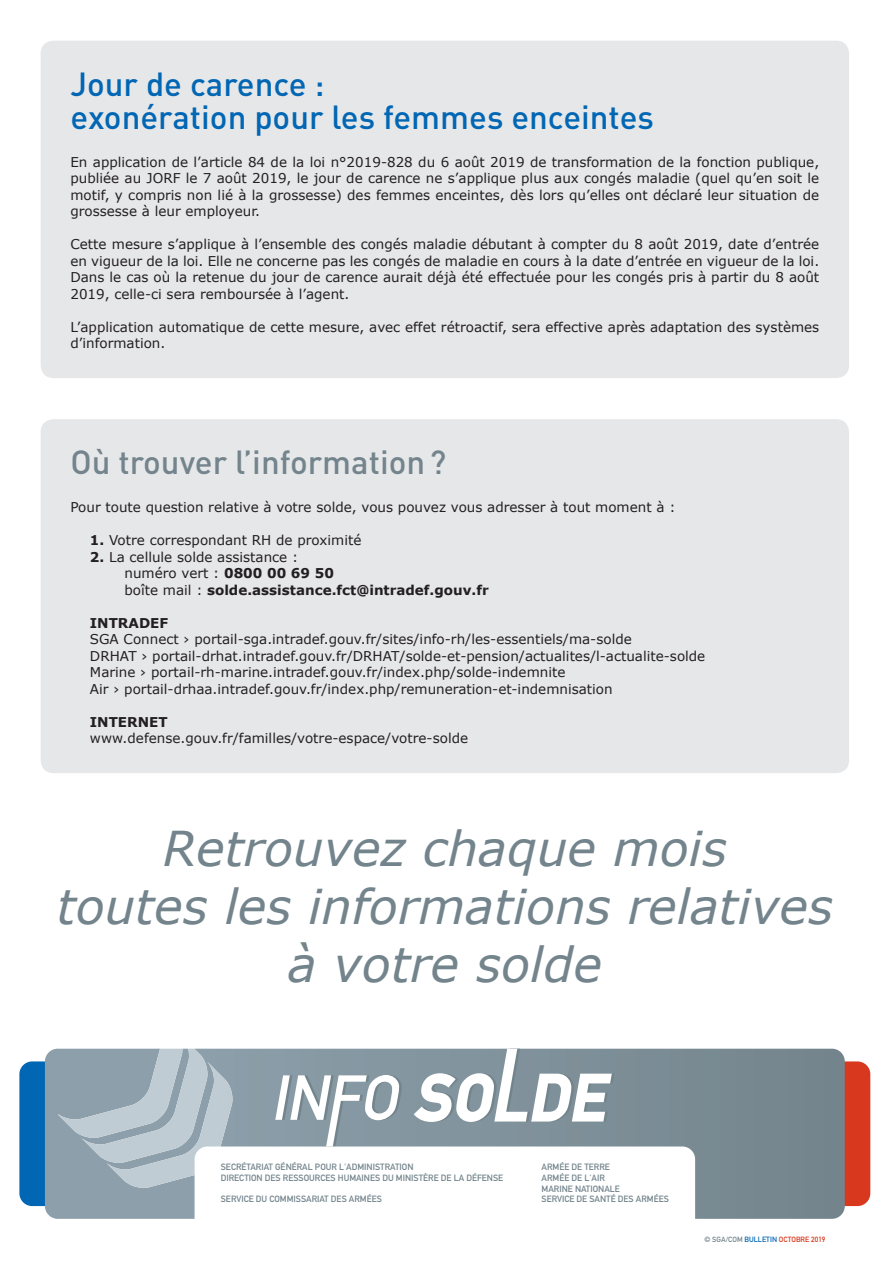
<style>
.page{position:relative;width:896px;height:1265px;background:#fff}
.page>*{position:absolute;margin:0;border:0;box-sizing:border-box;transform-origin:0 0}
.t1{font:italic 48px/57.6px "Verdana";color:#73848c;text-align:center}
.t2{font:500 33px/33px "DIN Pro";color:#0166b3}
.t3{font:500 33px "DIN Pro";color:#73848c}
.t4{font:13.5px/16.5px "Verdana";color:#231f20;text-align:justify}
.t5{font:700 13.5px/16.5px "Verdana";color:#231f20}
.t6{font:9px/10.8px "DIN Mittelschrift Std";color:#73848c}
.t7{font:7.5px "DIN Mittelschrift Std";color:#d8381e}
.s1{font-weight:700}
.s2{font-weight:400}
.s3{color:#73848c}
.s4{color:#0166b3}
</style>
<div class="page">
<div style="left:19px;top:1061px;width:39px;height:145px;background:#0166b3;border-radius:13px"></div>
<div style="left:832px;top:1061px;width:38px;height:145px;background:#d8381e;border-radius:13px"></div>
<svg style="left:45px;top:1048px;width:799px;height:170px;background:#7d8f98"></svg>
<svg style="left:275px;top:1075px;width:127px;height:71px"></svg>
<svg style="left:413px;top:1048px;width:201px;height:74px"></svg>
<svg style="left:55px;top:1048px;width:179px;height:140px;background:#a3b3bc"></svg>
<div style="left:194px;top:1146px;width:501px;height:105px;background:#fff;border-radius:13px"></div>
<div style="left:41px;top:41px;width:808px;height:337px;background:#e6e7e9;border-radius:13px"></div>
<div style="left:41px;top:419px;width:808px;height:354px;background:#e6e7e9;border-radius:13px"></div>
<h2 class="t2" style="left:70px;top:66px;width:585px">Jour de carence :<br>exonération pour les femmes enceintes</h2>
<p class="t4" style="left:70px;top:154px;width:750px">En application de l’article 84 de la loi n°2019-828 du 6 août 2019 de transformation de la fonction publique, publiée au JORF le 7 août 2019, le jour de carence ne s’applique plus aux congés maladie (quel qu’en soit le motif, y compris non lié à la grossesse) des femmes enceintes, dès lors qu’elles ont déclaré leur situation de grossesse à leur employeur.</p>
<p class="t4" style="left:70px;top:236px;width:750px">Cette mesure s’applique à l’ensemble des congés maladie débutant à compter du 8 août 2019, date d’entrée en vigueur de la loi. Elle ne concerne pas les congés de maladie en cours à la date d’entrée en vigueur de la loi.<br>Dans le cas où la retenue du jour de carence aurait déjà été effectuée pour les congés pris à partir du 8 août 2019, celle-ci sera remboursée à l’agent.</p>
<p class="t4" style="left:70px;top:319px;width:750px">L’application automatique de cette mesure, avec effet rétroactif, sera effective après adaptation des systèmes d’information.</p>
<h2 class="t3" style="left:70px;top:440px;width:377px">Où trouver l’information?</h2>
<p class="t4" style="left:70px;top:499px;width:606px">Pour toute question relative à votre solde, vous pouvez vous adresser à tout moment à :</p>
<p class="t4" style="left:90px;top:532px;width:273px"><span class="s1">1.</span> Votre correspondant RH de proximité</p>
<p class="t5" style="left:124px;top:549px;width:366px;text-indent:-35px">2. <span class="s2">La cellule solde assistance :<br>numéro vert :</span> 0800 00 69 50<br><span class="s2">boîte mail :</span> solde.assistance.fct@intradef.gouv.fr</p>
<p class="t5" style="left:90px;top:615px;width:80px">INTRADEF</p>
<p class="t4" style="left:90px;top:631px;width:617px;text-align:left">SGA Connect › portail-sga.intradef.gouv.fr/sites/info-rh/les-essentiels/ma-solde<br>DRHAT › portail-drhat.intradef.gouv.fr/DRHAT/solde-et-pension/actualites/l-actualite-solde Marine › portail-rh-marine.intradef.gouv.fr/index.php/solde-indemnite<br>Air › portail-drhaa.intradef.gouv.fr/index.php/remuneration-et-indemnisation</p>
<p class="t5" style="left:90px;top:714px;width:79px">INTERNET</p>
<p class="t4" style="left:90px;top:730px;width:379px">www.defense.gouv.fr/familles/votre-espace/votre-solde</p>
<h1 class="t1" style="left:57px;top:821px;width:777px">Retrouvez chaque mois<br>toutes les informations relatives à votre solde</h1>
<p class="t6" style="left:221px;top:1161px;width:284px">SECRÉTARIAT GÉNÉRAL POUR L'ADMINISTRATION<br>DIRECTION DES RESSOURCES HUMAINES DU MINISTÈRE DE LA DÉFENSE</p>
<p class="t6" style="left:221px;top:1194px;width:163px">SERVICE DU COMMISSARIAT DES ARMÉES</p>
<p class="t6" style="left:541px;top:1161px;width:129px">ARMÉE DE TERRE<br>ARMÉE DE L'AIR<br>MARINE NATIONALE<br>SERVICE DE SANTÉ DES ARMÉES</p>
<p class="t7" style="left:704px;top:1235px;width:122px"><span class="s3">© SGA/COM</span> <span class="s4">BULLETIN</span> OCTOBRE 2019</p>
</div>
